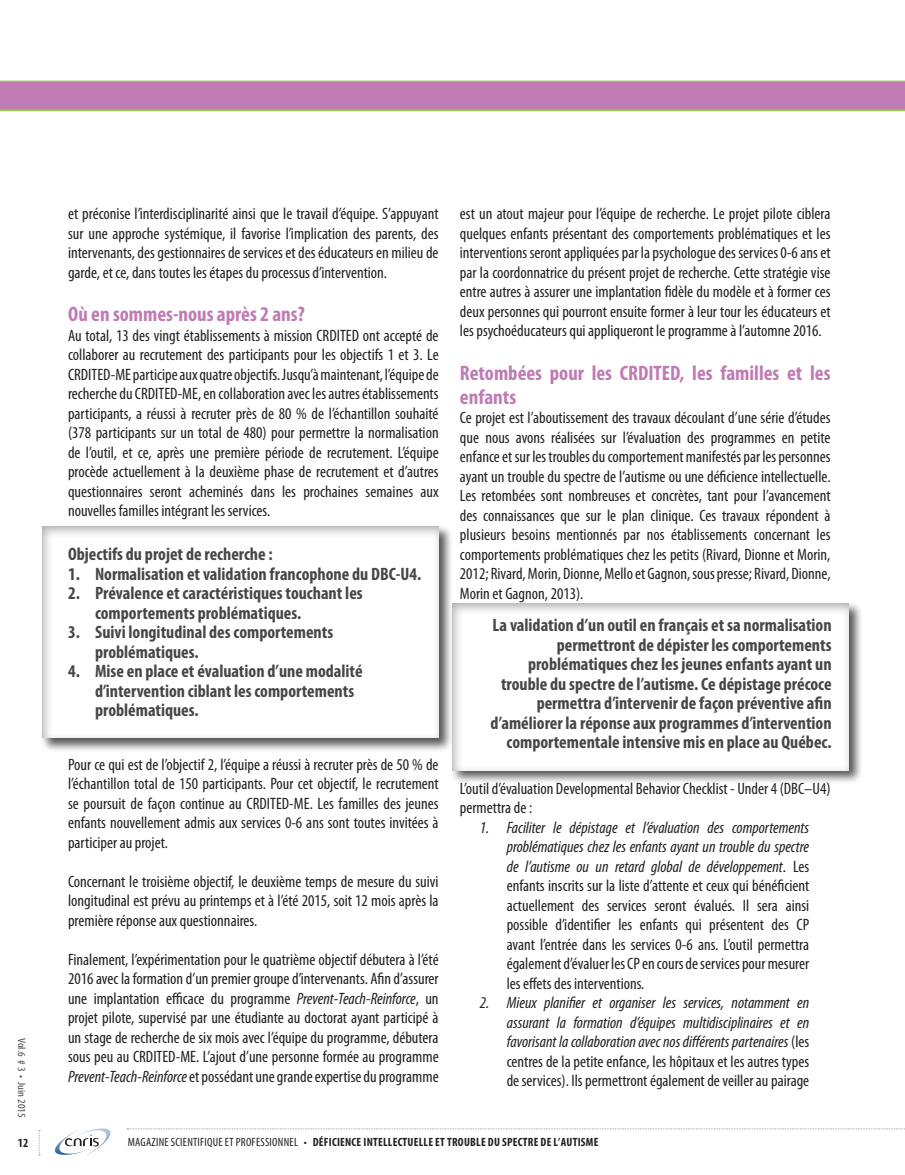
<style>
.page{position:relative;width:905px;height:1175px;background:#fff}
.page>*{position:absolute;margin:0;border:0;box-sizing:border-box;transform-origin:0 0}
.Sous-titres{font:700 condensed 21px/24px "Myriad Pro";color:#bf7bb4}
.Sous-titres-2{font:700 condensed 18px/19.5px "Myriad Pro";color:#454647}
.texte{font:condensed 16.5px/19.5px "Myriad Pro";color:#231f20;text-align:justify}
.t1{font:italic condensed 16.5px/19.5px "Myriad Pro";color:#231f20;text-align:justify}
.t2{font:700 condensed 12.45px "Myriad Pro";color:#231f20}
.t3{font:700 condensed 12px "Myriad Pro";letter-spacing:.02em;color:#231f20}
.t4{font:condensed 10.8px "Myriad Pro";color:#4b4c4d;scale:1.11 1}
.s1{font-style:italic}
.s2{font-style:normal}
.s3{font-weight:400}
</style>
<div class="page">
<svg style="left:55px;top:1128px;width:56px;height:27px"></svg>
<svg style="left:39px;top:1130px;width:1px;height:25px"></svg>
<svg style="left:127px;top:1128px;width:778px;height:1px"></svg>
<svg style="left:0;top:81px;width:904px;height:30px;background:#bc81ab"></svg>
<div style="left:40px;top:524px;width:413px;height:228px;background:#231f20;opacity:.75"></div>
<div style="left:37px;top:516px;width:404px;height:222px;background:#fff"></div>
<div style="left:450px;top:601px;width:413px;height:183px;background:#231f20;opacity:.75"></div>
<div style="left:447px;top:593px;width:403px;height:177px;background:#231f20;opacity:.37"></div>
<p class="t4" style="left:28px;top:1038px;width:73px;rotate:90deg">Vol.6 # 3 • Juin 2015</p>
<p class="t2" style="left:18px;top:1134px;width:12px">12</p>
<p class="texte" style="left:68px;top:204px;width:372px">et préconise l’interdisciplinarité ainsi que le travail d’équipe. S’appuyant sur une approche systémique, il favorise l’implication des parents, des intervenants, des gestionnaires de services et des éducateurs en milieu de garde, et ce, dans toutes les étapes du processus d’intervention.</p>
<p class="Sous-titres" style="left:68px;top:302px;width:238px">Où en sommes-nous après 2 ans?</p>
<p class="texte" style="left:68px;top:325px;width:372px">Au total, 13 des vingt établissements à mission CRDITED ont accepté de collaborer au recrutement des participants pour les objectifs 1 et 3. Le CRDITED-ME participe aux quatre objectifs. Jusqu’à maintenant, l’équipe de recherche du CRDITED-ME, en collaboration avec les autres établissements participants, a réussi à recruter près de 80 % de l’échantillon souhaité (378 participants sur un total de 480) pour permettre la normalisation de l’outil, et ce, après une première période de recrutement. L’équipe procède actuellement à la deuxième phase de recrutement et d’autres questionnaires seront acheminés dans les prochaines semaines aux nouvelles familles intégrant les services.</p>
<p class="Sous-titres-2" style="left:68px;top:544px;width:206px">Objectifs du projet de recherche :</p>
<p class="Sous-titres-2" style="left:68px;top:563px;width:355px">1. Normalisation et validation francophone du DBC-U4.</p>
<p class="Sous-titres-2" style="left:95px;top:583px;width:269px;text-indent:-27px">2. Prévalence et caractéristiques touchant les comportements problématiques.</p>
<p class="Sous-titres-2" style="left:95px;top:622px;width:240px;text-indent:-27px">3. Suivi longitudinal des comportements problématiques.</p>
<p class="Sous-titres-2" style="left:95px;top:661px;width:269px;text-indent:-27px">4. Mise en place et évaluation d’une modalité d’intervention ciblant les comportements problématiques.</p>
<p class="texte" style="left:68px;top:754px;width:372px">Pour ce qui est de l’objectif 2, l’équipe a réussi à recruter près de 50 % de l’échantillon total de 150 participants. Pour cet objectif, le recrutement se poursuit de façon continue au CRDITED-ME. Les familles des jeunes enfants nouvellement admis aux services 0-6 ans sont toutes invitées à participer au projet.</p>
<p class="texte" style="left:68px;top:871px;width:372px">Concernant le troisième objectif, le deuxième temps de mesure du suivi longitudinal est prévu au printemps et à l’été 2015, soit 12 mois après la première réponse aux questionnaires.</p>
<p class="texte" style="left:68px;top:949px;width:372px">Finalement, l’expérimentation pour le quatrième objectif débutera à l’été 2016 avec la formation d’un premier groupe d’intervenants. Afin d’assurer une implantation efficace du programme <span class="s1">Prevent-Teach-Reinforce</span>, un projet pilote, supervisé par une étudiante au doctorat ayant participé à un stage de recherche de six mois avec l’équipe du programme, débutera sous peu au CRDITED-ME. L’ajout d’une personne formée au programme <span class="s1">Prevent-Teach-Reinforce</span> et possédant une grande expertise du programme</p>
<p class="texte" style="left:460px;top:204px;width:372px">est un atout majeur pour l’équipe de recherche. Le projet pilote ciblera quelques enfants présentant des comportements problématiques et les interventions seront appliquées par la psychologue des services 0-6 ans et par la coordonnatrice du présent projet de recherche. Cette stratégie vise entre autres à assurer une implantation fidèle du modèle et à former ces deux personnes qui pourront ensuite former à leur tour les éducateurs et les psychoéducateurs qui appliqueront le programme à l’automne 2016.</p>
<p class="Sous-titres" style="left:460px;top:360px;width:372px">Retombées pour les CRDITED, les familles et les enfants</p>
<p class="texte" style="left:460px;top:408px;width:372px">Ce projet est l’aboutissement des travaux découlant d’une série d’études que nous avons réalisées sur l’évaluation des programmes en petite enfance et sur les troubles du comportement manifestés par les personnes ayant un trouble du spectre de l’autisme ou une déficience intellectuelle.<br>Les retombées sont nombreuses et concrètes, tant pour l’avancement des connaissances que sur le plan clinique. Ces travaux répondent à plusieurs besoins mentionnés par nos établissements concernant les comportements problématiques chez les petits (Rivard, Dionne et Morin, 2012; Rivard, Morin, Dionne, Mello et Gagnon, sous presse; Rivard, Dionne, Morin et Gagnon, 2013).</p>
<p class="Sous-titres-2" style="left:490px;top:615px;width:342px;text-align:right">La validation d’un outil en français et sa normalisation permettront de dépister les comportements problématiques chez les jeunes enfants ayant un trouble du spectre de l’autisme. Ce dépistage précoce permettra d’intervenir de façon préventive afin d’améliorer la réponse aux programmes d’intervention comportementale intensive mis en place au Québec.</p>
<p class="texte" style="left:460px;top:778px;width:372px">L’outil d’évaluation Developmental Behavior Checklist - Under 4 (DBC–U4) permettra de :</p>
<p class="texte" style="left:506px;top:817px;width:304px;text-indent:-27px"><span class="s1">1. Faciliter le dépistage et l’évaluation des comportements problématiques chez les enfants ayant un trouble du spectre de l’autisme ou un retard global de développement</span>. Les enfants inscrits sur la liste d’attente et ceux qui bénéficient actuellement des services seront évalués. Il sera ainsi possible d’identifier les enfants qui présentent des CP avant l’entrée dans les services 0-6 ans. L’outil permettra également d’évaluer les CP en cours de services pour mesurer les effets des interventions.</p>
<p class="t1" style="left:506px;top:993px;width:304px;text-indent:-27px">2. Mieux planifier et organiser les services, notamment en assurant la formation d’équipes multidisciplinaires et en favorisant la collaboration avec nos différents partenaires <span class="s2">(les centres de la petite enfance, les hôpitaux et les autres types de services). Ils permettront également de veiller au pairage</span></p>
<p class="t3" style="left:128px;top:1134px;width:472px"><span class="s3">MAGAZINE SCIENTIFIQUE ET PROFESSIONNEL •</span> DÉFICIENCE INTELLECTUELLE ET TROUBLE DU SPECTRE DE L’AUTISME</p>
</div>
